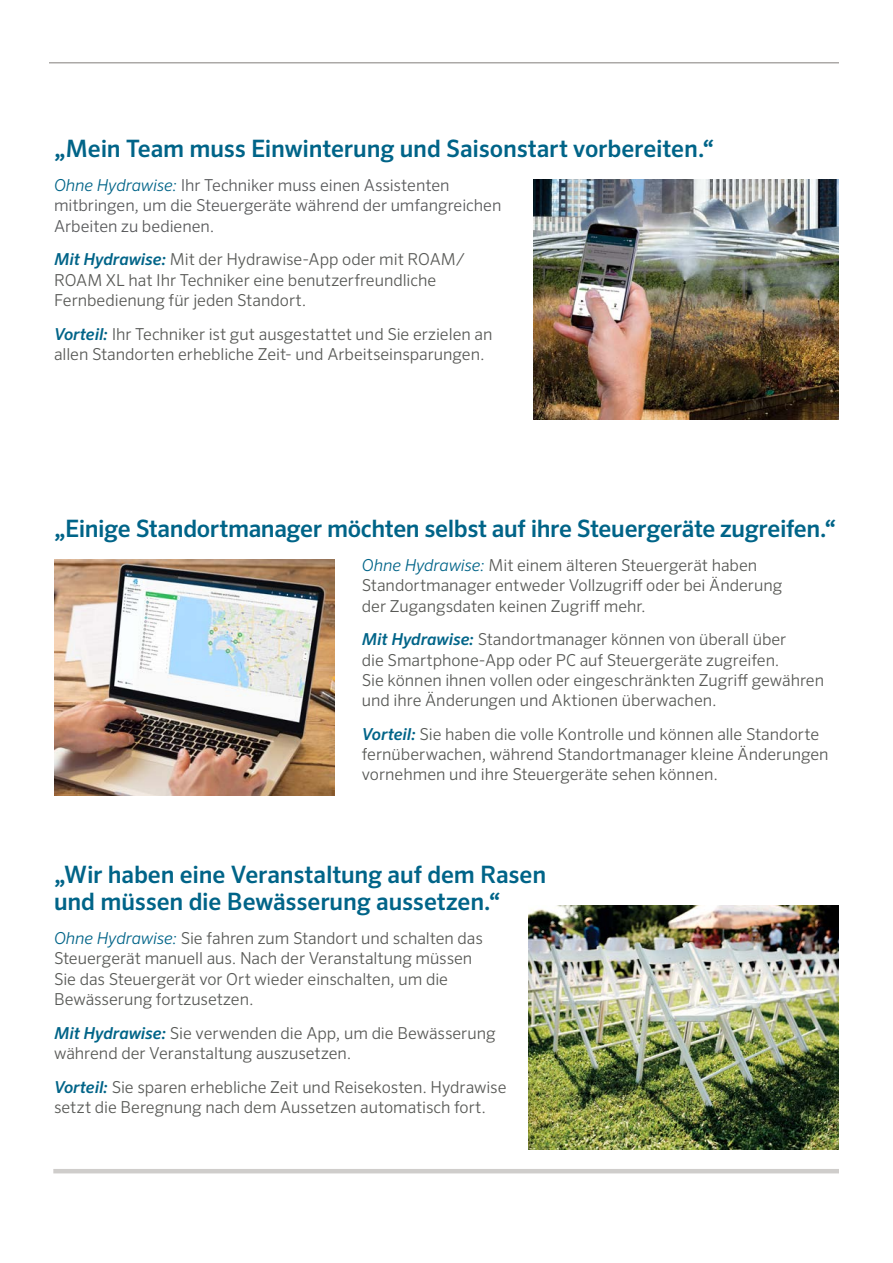
<style>
.page{position:relative;width:893px;height:1263px;background:#fff}
.page>*{position:absolute;margin:0;border:0;box-sizing:border-box;transform-origin:0 0}
.t1{font:500 24px/27px "Sero Pro";letter-spacing:-.01em;color:#006488}
.t2{font:300 16.5px/20.2px "Sero Pro";letter-spacing:-.005em;color:#585956}
.t3{font:300 16.5px/20.2px "Sero Pro";letter-spacing:-.005em;color:#58595b}
.s1{font-style:italic;color:#006488}
.s2{font-weight:500;font-style:italic;color:#006488}
</style>
<div class="page">
<hr style="left:53px;top:1169px;width:786px;height:4px;background:#cfcdcb">
<img style="left:54px;top:560px;width:281px;height:235px">
<img style="left:528px;top:905px;width:311px;height:244px">
<img style="left:534px;top:180px;width:305px;height:240px">
<hr style="left:49px;top:62px;width:790px;height:2px;background:#aca9a7">
<h1 class="t1" style="left:54px;top:135px;width:662px">„Mein Team muss Einwinterung und Saisonstart vorbereiten.“</h1>
<p class="t3" style="left:54px;top:175px;width:449px"><span class="s1">Ohne Hydrawise:</span> Ihr Techniker muss einen Assistenten mitbringen, um die Steuergeräte während der umfangreichen<br>Arbeiten zu bedienen.</p>
<p class="t2" style="left:54px;top:249px;width:413px"><span class="s2">Mit Hydrawise:</span> Mit der Hydrawise-App oder mit ROAM/<br>ROAM XL hat Ihr Techniker eine benutzerfreundliche<br>Fernbedienung für jeden Standort.</p>
<p class="t2" style="left:54px;top:323px;width:440px"><span class="s2">Vorteil:</span> Ihr Techniker ist gut ausgestattet und Sie erzielen an allen Standorten erhebliche Zeit- und Arbeitseinsparungen.</p>
<h1 class="t1" style="left:54px;top:515px;width:784px">„Einige Standortmanager möchten selbst auf ihre Steuergeräte zugreifen.“</h1>
<p class="t2" style="left:362px;top:555px;width:422px"><span class="s1">Ohne Hydrawise:</span> Mit einem älteren Steuergerät haben<br>Standortmanager entweder Vollzugriff oder bei Änderung der Zugangsdaten keinen Zugriff mehr.</p>
<p class="t2" style="left:362px;top:629px;width:464px"><span class="s2">Mit Hydrawise:</span> Standortmanager können von überall über<br>die Smartphone-App oder PC auf Steuergeräte zugreifen.<br>Sie können ihnen vollen oder eingeschränkten Zugriff gewähren und ihre Änderungen und Aktionen überwachen.</p>
<p class="t2" style="left:362px;top:724px;width:468px"><span class="s2">Vorteil:</span> Sie haben die volle Kontrolle und können alle Standorte fernüberwachen, während Standortmanager kleine Änderungen vornehmen und ihre Steuergeräte sehen können.</p>
<h1 class="t1" style="left:54px;top:861px;width:494px">„Wir haben eine Veranstaltung auf dem Rasen und müssen die Bewässerung aussetzen.“</h1>
<p class="t2" style="left:54px;top:928px;width:430px"><span class="s1">Ohne Hydrawise:</span> Sie fahren zum Standort und schalten das Steuergerät manuell aus. Nach der Veranstaltung müssen Sie das Steuergerät vor Ort wieder einschalten, um die Bewässerung fortzusetzen.</p>
<p class="t2" style="left:54px;top:1022px;width:443px"><span class="s2">Mit Hydrawise:</span> Sie verwenden die App, um die Bewässerung während der Veranstaltung auszusetzen.</p>
<p class="t2" style="left:54px;top:1076px;width:454px"><span class="s2">Vorteil:</span> Sie sparen erhebliche Zeit und Reisekosten. Hydrawise setzt die Beregnung nach dem Aussetzen automatisch fort.</p>
</div>
